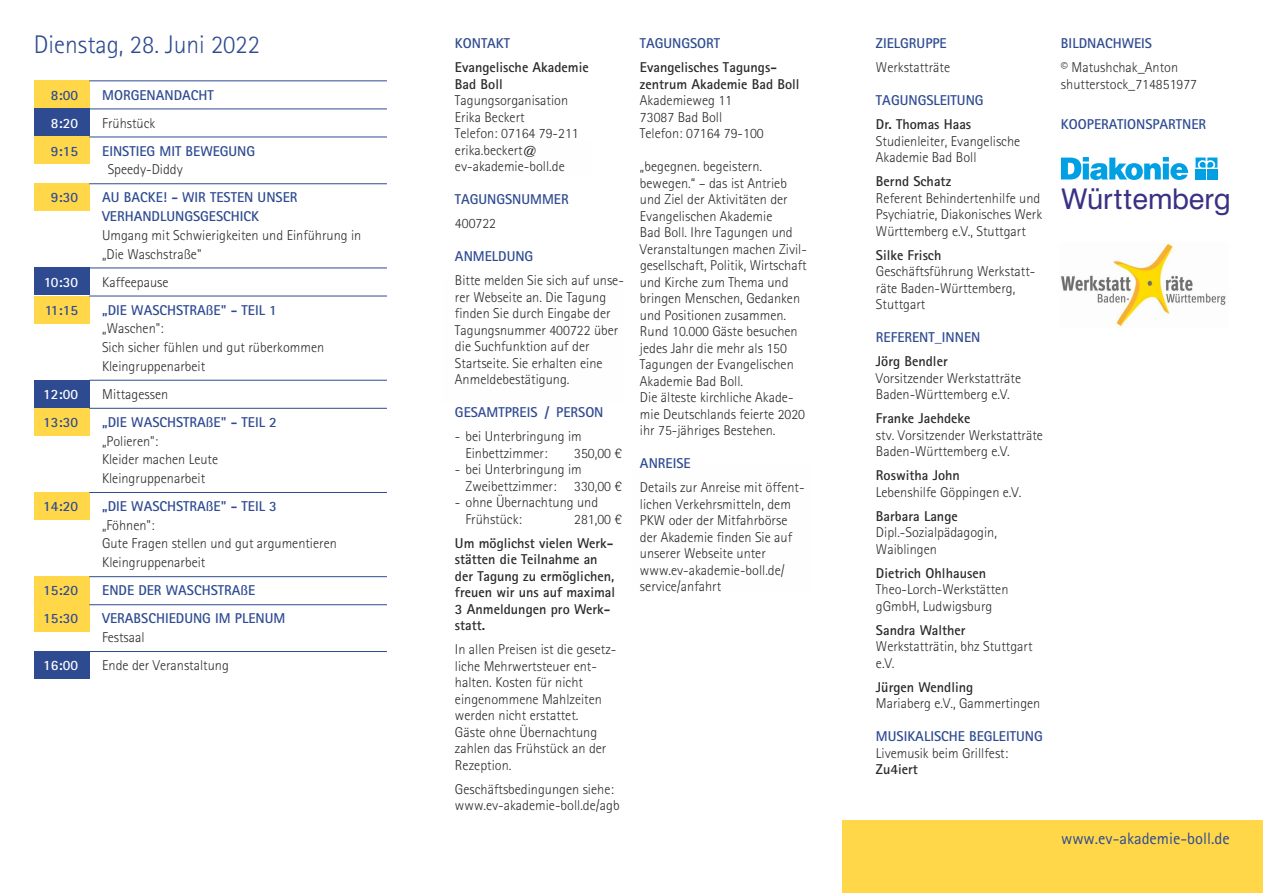
<style>
.page{position:relative;width:1263px;height:893px;background:#fff}
.page>*{position:absolute;margin:0;border:0;box-sizing:border-box;transform-origin:0 0}
.t1{font:28.65px "Swiss 721 BT";letter-spacing:-.005em;color:#393185}
.t2{font:300 25.5px "Agfa Rotis Sans Serif";color:#2e4b91}
.t3{font:16.5px "Agfa Rotis Sans Serif";color:#2e4b91}
.t4{font:300 14.25px/16.5px "Agfa Rotis Sans Serif";color:#2b2a29}
.t5{font:700 14.25px/18.8px "Agfa Rotis Sans Serif";color:#2e4b91}
.t6{font:700 14.25px/16.5px "Agfa Rotis Sans Serif";color:#2b2a29}
.t7{font:700 14.25px "Agfa Rotis Sans Serif";color:#fefefe}
</style>
<div class="page">
<div style="left:34px;top:268px;width:55px;height:27px;background:#2e4b91"></div>
<hr style="left:89px;top:268px;width:298px;height:1px;background:#2e4b91">
<div style="left:34px;top:109px;width:55px;height:27px;background:#2e4b91"></div>
<hr style="left:89px;top:109px;width:298px;height:1px;background:#2e4b91">
<div style="left:34px;top:380px;width:55px;height:27px;background:#2e4b91"></div>
<hr style="left:89px;top:380px;width:298px;height:1px;background:#2e4b91">
<div style="left:34px;top:651px;width:55px;height:28px;background:#2e4b91"></div>
<hr style="left:89px;top:651px;width:298px;height:1px;background:#2e4b91">
<div style="left:34px;top:81px;width:55px;height:27px;background:#ffd749"></div>
<hr style="left:89px;top:81px;width:298px;height:1px;background:#2e4b91">
<div style="left:34px;top:137px;width:55px;height:27px;background:#ffd749"></div>
<hr style="left:89px;top:137px;width:298px;height:1px;background:#2e4b91">
<div style="left:34px;top:184px;width:55px;height:27px;background:#ffd749"></div>
<hr style="left:89px;top:183px;width:298px;height:1px;background:#2e4b91">
<div style="left:34px;top:296px;width:55px;height:27px;background:#ffd749"></div>
<hr style="left:89px;top:296px;width:298px;height:1px;background:#2e4b91">
<div style="left:34px;top:408px;width:55px;height:27px;background:#ffd749"></div>
<hr style="left:89px;top:408px;width:298px;height:1px;background:#2e4b91">
<div style="left:34px;top:492px;width:55px;height:28px;background:#ffd749"></div>
<hr style="left:89px;top:492px;width:298px;height:1px;background:#2e4b91">
<div style="left:34px;top:576px;width:55px;height:28px;background:#ffd749"></div>
<hr style="left:89px;top:576px;width:298px;height:1px;background:#2e4b91">
<div style="left:34px;top:604px;width:55px;height:28px;background:#ffd749"></div>
<hr style="left:89px;top:604px;width:298px;height:1px;background:#2e4b91">
<div style="left:842px;top:820px;width:421px;height:73px;background:#ffd749"></div>
<img style="left:1061px;top:243px;width:165px;height:85px">
<svg style="left:1195px;top:158px;width:22px;height:10px"></svg>
<div style="left:1195px;top:169px;width:10px;height:10px;background:#00a0e3"></div>
<div style="left:1207px;top:169px;width:10px;height:10px;background:#00a0e3"></div>
<svg style="left:1061px;top:157px;width:127px;height:23px"></svg>
<h2 class="t2" style="left:34px;top:35px;width:228px">Dienstag, 28. Juni 2022</h2>
<p class="t5" style="left:51px;top:87px;width:29px">8:00</p>
<p class="t5" style="left:102px;top:87px;width:113px">MORGENANDACHT</p>
<p class="t7" style="left:51px;top:118px;width:29px">8:20</p>
<p class="t4" style="left:102px;top:116px;width:55px">Frühstück</p>
<p class="t5" style="left:51px;top:143px;width:29px">9:15</p>
<p class="t5" style="left:102px;top:143px;width:155px">EINSTIEG MIT BEWEGUNG</p>
<p class="t4" style="left:108px;top:163px;width:77px">Speedy-Diddy</p>
<p class="t5" style="left:51px;top:190px;width:29px">9:30</p>
<p class="t5" style="left:102px;top:190px;width:197px">AU BACKE! - WIR TESTEN UNSER<br>VERHANDLUNGSGESCHICK</p>
<p class="t4" style="left:102px;top:227px;width:261px;line-height:18.8px">Umgang mit Schwierigkeiten und Einführung in „Die Waschstraße"</p>
<p class="t7" style="left:44px;top:277px;width:36px">10:30</p>
<p class="t4" style="left:102px;top:275px;width:68px">Kaffeepause</p>
<p class="t5" style="left:45px;top:302px;width:35px">11:15</p>
<p class="t5" style="left:102px;top:302px;width:176px">„DIE WASCHSTRAßE" - TEIL 1</p>
<p class="t4" style="left:102px;top:321px;width:224px;line-height:18.8px">„Waschen":<br>Sich sicher fühlen und gut rüberkommen<br>Kleingruppenarbeit</p>
<p class="t7" style="left:43px;top:389px;width:36px">12:00</p>
<p class="t4" style="left:102px;top:387px;width:67px">Mittagessen</p>
<p class="t5" style="left:43px;top:414px;width:36px">13:30</p>
<p class="t5" style="left:102px;top:414px;width:176px">„DIE WASCHSTRAßE" - TEIL 2</p>
<p class="t4" style="left:102px;top:433px;width:118px;line-height:18.8px">„Polieren":<br>Kleider machen Leute<br>Kleingruppenarbeit</p>
<p class="t5" style="left:43px;top:498px;width:36px">14:20</p>
<p class="t5" style="left:102px;top:498px;width:176px">„DIE WASCHSTRAßE" - TEIL 3</p>
<p class="t4" style="left:102px;top:517px;width:236px;line-height:18.8px">„Föhnen":<br>Gute Fragen stellen und gut argumentieren<br>Kleingruppenarbeit</p>
<p class="t5" style="left:43px;top:582px;width:36px">15:20</p>
<p class="t5" style="left:102px;top:582px;width:155px">ENDE DER WASCHSTRAßE</p>
<p class="t5" style="left:43px;top:610px;width:36px">15:30</p>
<p class="t5" style="left:102px;top:610px;width:185px">VERABSCHIEDUNG IM PLENUM</p>
<p class="t4" style="left:102px;top:630px;width:44px">Festsaal</p>
<p class="t7" style="left:43px;top:660px;width:36px">16:00</p>
<p class="t4" style="left:102px;top:658px;width:128px">Ende der Veranstaltung</p>
<p class="t5" style="left:455px;top:35px;width:57px">KONTAKT</p>
<p class="t6" style="left:455px;top:61px;width:135px">Evangelische Akademie<br>Bad Boll</p>
<p class="t4" style="left:455px;top:93px;width:125px">Tagungsorganisation<br>Erika Beckert<br>Telefon: 07164 79-211 erika.beckert@ ev-akademie-boll.de</p>
<p class="t5" style="left:455px;top:191px;width:115px">TAGUNGSNUMMER</p>
<p class="t4" style="left:455px;top:216px;width:43px">400722</p>
<p class="t5" style="left:455px;top:248px;width:80px">ANMELDUNG</p>
<p class="t4" style="left:455px;top:273px;width:170px">Bitte melden Sie sich auf unse&shy;rer Webseite an. Die Tagung finden Sie durch Eingabe der<br>Tagungsnummer 400722 über die Suchfunktion auf der<br>Startseite. Sie erhalten eine<br>Anmeldebestätigung.</p>
<p class="t5" style="left:455px;top:404px;width:150px">GESAMTPREIS / PERSON</p>
<p class="t4" style="left:465px;top:429px;width:118px;text-indent:-10px">- bei Unterbringung im<br>Einbettzimmer:</p>
<p class="t4" style="left:574px;top:446px;width:49px">350,00 ¤</p>
<p class="t4" style="left:465px;top:462px;width:158px;text-indent:-10px">- bei Unterbringung im<br>Zweibettzimmer: 330,00 ¤</p>
<p class="t4" style="left:465px;top:495px;width:134px;text-indent:-10px">- ohne Übernachtung und<br>Frühstück:</p>
<p class="t4" style="left:574px;top:512px;width:49px">281,00 ¤</p>
<p class="t6" style="left:455px;top:536px;width:162px">Um möglichst vielen Werk&shy;stätten die Teilnahme an der Tagung zu ermöglichen, freuen wir uns auf maximal<br>3 Anmeldungen pro Werk&shy;statt.</p>
<p class="t4" style="left:455px;top:642px;width:163px">In allen Preisen ist die gesetz&shy;liche Mehrwertsteuer ent&shy;halten. Kosten für nicht eingenommene Mahlzeiten werden nicht erstattet.<br>Gäste ohne Übernachtung zahlen das Frühstück an der<br>Rezeption.</p>
<p class="t4" style="left:455px;top:782px;width:166px">Geschäftsbedingungen siehe: www.ev-akademie-boll.de/agb</p>
<p class="t5" style="left:640px;top:35px;width:82px">TAGUNGSORT</p>
<p class="t6" style="left:640px;top:61px;width:161px">Evangelisches Tagungs&shy;zentrum Akademie Bad Boll</p>
<p class="t4" style="left:640px;top:93px;width:125px">Akademieweg 11<br>73087 Bad Boll<br>Telefon: 07164 79-100</p>
<p class="t4" style="left:640px;top:159px;width:169px">„begegnen. begeistern. bewegen.“ – das ist Antrieb und Ziel der Aktivitäten der<br>Evangelischen Akademie<br>Bad Boll. Ihre Tagungen und<br>Veranstaltungen machen Zivil&shy;gesellschaft, Politik, Wirtschaft und Kirche zum Thema und bringen Menschen, Gedanken und Positionen zusammen.<br>Rund 10.000 Gäste besuchen jedes Jahr die mehr als 150<br>Tagungen der Evangelischen<br>Akademie Bad Boll.<br>Die älteste kirchliche Akade&shy;mie Deutschlands feierte 2020 ihr 75-jähriges Bestehen.</p>
<p class="t5" style="left:640px;top:455px;width:52px">ANREISE</p>
<p class="t4" style="left:640px;top:480px;width:166px">Details zur Anreise mit öffent&shy;lichen Verkehrsmitteln, dem<br>PKW oder der Mitfahrbörse der Akademie finden Sie auf unserer Webseite unter www.ev-akademie-boll.de/ service/anfahrt</p>
<p class="t5" style="left:876px;top:35px;width:72px">ZIELGRUPPE</p>
<p class="t4" style="left:876px;top:60px;width:76px">Werkstatträte</p>
<p class="t5" style="left:876px;top:92px;width:109px">TAGUNGSLEITUNG</p>
<p class="t6" style="left:876px;top:118px;width:97px">Dr. Thomas Haas</p>
<p class="t4" style="left:876px;top:134px;width:146px">Studienleiter, Evangelische<br>Akademie Bad Boll</p>
<p class="t6" style="left:876px;top:175px;width:77px">Bernd Schatz</p>
<p class="t4" style="left:876px;top:191px;width:168px">Referent Behindertenhilfe und<br>Psychiatrie, Diakonisches Werk<br>Württemberg e.V., Stuttgart</p>
<p class="t6" style="left:876px;top:248px;width:67px">Silke Frisch</p>
<p class="t4" style="left:876px;top:264px;width:161px">Geschäftsführung Werkstatt&shy;räte Baden-Württemberg,<br>Stuttgart</p>
<p class="t5" style="left:876px;top:329px;width:106px">REFERENT_INNEN</p>
<p class="t6" style="left:876px;top:355px;width:73px">Jörg Bendler</p>
<p class="t4" style="left:876px;top:371px;width:147px">Vorsitzender Werkstatträte<br>Baden-Württemberg e.V.</p>
<p class="t6" style="left:876px;top:412px;width:96px">Franke Jaehdeke</p>
<p class="t4" style="left:876px;top:428px;width:169px">stv. Vorsitzender Werkstatträte<br>Baden-Württemberg e.V.</p>
<p class="t6" style="left:876px;top:469px;width:85px">Roswitha John</p>
<p class="t4" style="left:876px;top:485px;width:147px">Lebenshilfe Göppingen e.V.</p>
<p class="t6" style="left:876px;top:509px;width:83px">Barbara Lange</p>
<p class="t4" style="left:876px;top:525px;width:123px">Dipl.-Sozialpädagogin,<br>Waiblingen</p>
<p class="t6" style="left:876px;top:566px;width:112px">Dietrich Ohlhausen</p>
<p class="t4" style="left:876px;top:582px;width:134px">Theo-Lorch-Werkstätten gGmbH, Ludwigsburg</p>
<p class="t6" style="left:876px;top:623px;width:91px">Sandra Walther</p>
<p class="t4" style="left:876px;top:639px;width:158px">Werkstatträtin, bhz Stuttgart e.V.</p>
<p class="t6" style="left:876px;top:680px;width:99px">Jürgen Wendling</p>
<p class="t4" style="left:876px;top:696px;width:166px">Mariaberg e.V., Gammertingen</p>
<p class="t5" style="left:876px;top:728px;width:168px">MUSIKALISCHE BEGLEITUNG</p>
<p class="t4" style="left:876px;top:746px;width:134px">Livemusik beim Grillfest:</p>
<p class="t6" style="left:876px;top:763px;width:43px">Zu4iert</p>
<p class="t5" style="left:1061px;top:35px;width:93px">BILDNACHWEIS</p>
<p class="t4" style="left:1061px;top:60px;width:138px">© Matushchak_Anton shutterstock_714851977</p>
<p class="t5" style="left:1061px;top:116px;width:147px">KOOPERATIONSPARTNER</p>
<h1 class="t1" style="left:1061px;top:187px;width:171px">Württemberg</h1>
<p class="t3" style="left:1061px;top:833px;width:170px">www.ev-akademie-boll.de</p>
</div>
